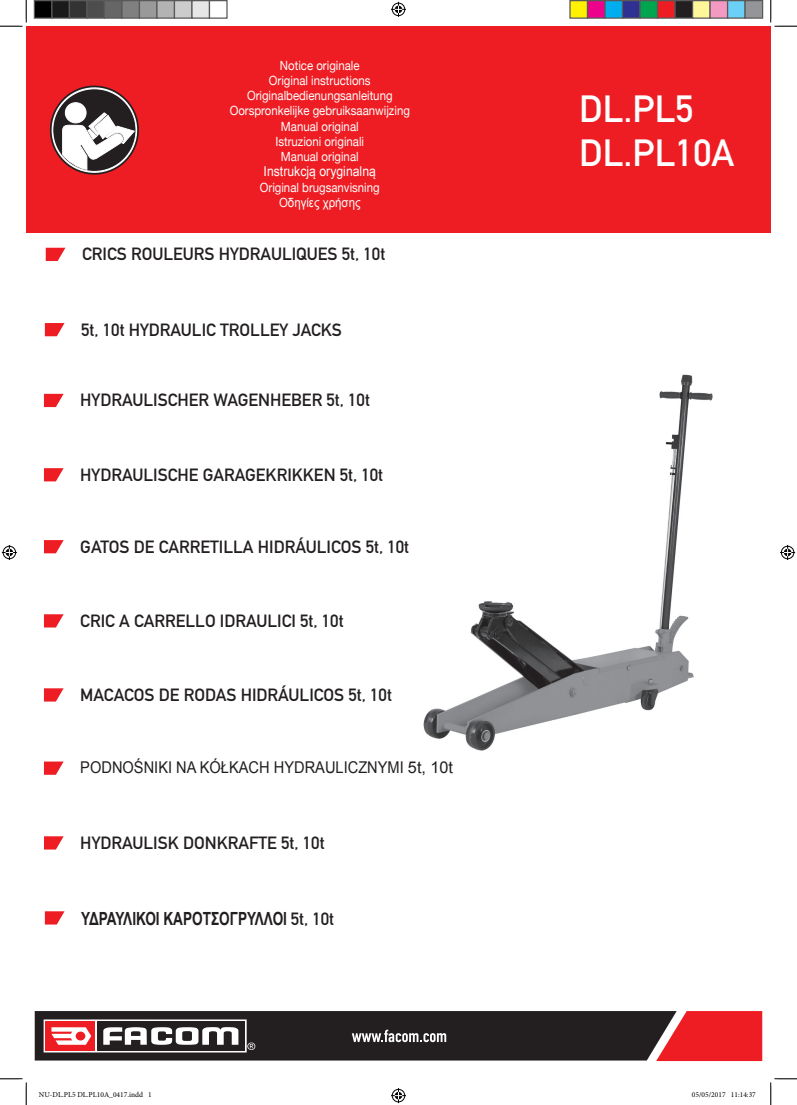
<style>
.page{position:relative;width:797px;height:1105px;background:#fff}
.page>*{position:absolute;margin:0;border:0;box-sizing:border-box;transform-origin:0 0}
.t1{font:37.38px/44.9px "DIN Mittelschrift Std";color:#fff}
.t2{font:700 18.12px "Arial";color:#231f20;scale:.75 1}
.t3{font:17.5px "DIN Mittelschrift Std";color:#231f20}
.t4{font:16.25px "Arial";color:#231f20;scale:.9 1}
.t5{font:13.62px "Arial";color:#fff;scale:.9 1}
.t6{font:12.75px/15.2px "Helvetica Neue";color:#fff;text-align:center;scale:.9 1}
.t7{font:12.75px "Arial";color:#fff;scale:.9 1}
.t8{font:7.5px "Minion Pro";color:#000}
.s1{font-family:"DIN Mittelschrift Std";font-weight:400;font-size:17.5px}
</style>
<div class="page">
<svg style="left:35px;top:1011px;width:727px;height:50px"></svg>
<div style="left:26px;top:26px;width:744px;height:206px;background:#ee1d23"></div>
<svg style="left:46px;top:248px;width:19px;height:13px"></svg>
<svg style="left:49px;top:85px;width:90px;height:90px"></svg>
<svg style="left:45px;top:323px;width:20px;height:13px"></svg>
<svg style="left:44px;top:394px;width:20px;height:13px"></svg>
<svg style="left:44px;top:468px;width:20px;height:13px"></svg>
<svg style="left:44px;top:540px;width:20px;height:13px"></svg>
<svg style="left:44px;top:614px;width:20px;height:13px"></svg>
<svg style="left:44px;top:688px;width:20px;height:13px"></svg>
<svg style="left:44px;top:761px;width:20px;height:14px"></svg>
<svg style="left:44px;top:836px;width:20px;height:13px"></svg>
<svg style="left:45px;top:911px;width:20px;height:13px"></svg>
<img style="left:423px;top:374px;width:290px;height:377px">
<svg style="left:0;top:0;width:27px;height:27px"></svg>
<svg style="left:0;top:1078px;width:27px;height:27px"></svg>
<svg style="left:770px;top:0;width:27px;height:27px"></svg>
<svg style="left:770px;top:1078px;width:27px;height:27px"></svg>
<svg style="left:391px;top:2px;width:15px;height:15px"></svg>
<svg style="left:391px;top:1088px;width:15px;height:15px"></svg>
<svg style="left:2px;top:545px;width:15px;height:15px"></svg>
<svg style="left:780px;top:545px;width:15px;height:15px"></svg>
<div style="left:34px;top:1px;width:18px;height:17px;background:#000"></div>
<div style="left:34px;top:0;width:18px;height:19px;border:1px solid #595959"></div>
<div style="left:52px;top:1px;width:17px;height:17px;background:#1a1a1a"></div>
<div style="left:51px;top:0;width:19px;height:19px;border:1px solid #595959"></div>
<div style="left:69px;top:1px;width:18px;height:17px;background:#333"></div>
<div style="left:69px;top:0;width:19px;height:19px;border:1px solid #595959"></div>
<div style="left:87px;top:1px;width:17px;height:17px;background:#4d4d4d"></div>
<div style="left:86px;top:0;width:19px;height:19px;border:1px solid #595959"></div>
<div style="left:104px;top:1px;width:18px;height:17px;background:#666"></div>
<div style="left:104px;top:0;width:18px;height:19px;border:1px solid #595959"></div>
<div style="left:122px;top:1px;width:17px;height:17px;background:#808080"></div>
<div style="left:121px;top:0;width:19px;height:19px;border:1px solid #595959"></div>
<div style="left:139px;top:1px;width:18px;height:17px;background:#999"></div>
<div style="left:139px;top:0;width:19px;height:19px;border:1px solid #595959"></div>
<div style="left:157px;top:1px;width:17px;height:17px;background:#b3b3b3"></div>
<div style="left:156px;top:0;width:19px;height:19px;border:1px solid #595959"></div>
<div style="left:174px;top:1px;width:18px;height:17px;background:#ccc"></div>
<div style="left:174px;top:0;width:18px;height:19px;border:1px solid #595959"></div>
<div style="left:192px;top:1px;width:17px;height:17px;background:#e6e6e6"></div>
<div style="left:191px;top:0;width:19px;height:19px;border:1px solid #595959"></div>
<div style="left:209px;top:0;width:19px;height:19px;border:1px solid #595959"></div>
<div style="left:570px;top:1px;width:17px;height:17px;background:#fff101"></div>
<div style="left:569px;top:0;width:19px;height:19px;border:1px solid #595959"></div>
<div style="left:587px;top:1px;width:18px;height:17px;background:#ed028c"></div>
<div style="left:587px;top:0;width:18px;height:19px;border:1px solid #595959"></div>
<div style="left:605px;top:1px;width:17px;height:17px;background:#00aeef"></div>
<div style="left:604px;top:0;width:19px;height:19px;border:1px solid #595959"></div>
<div style="left:622px;top:1px;width:18px;height:17px;background:#2e3092"></div>
<div style="left:622px;top:0;width:18px;height:19px;border:1px solid #595959"></div>
<div style="left:640px;top:1px;width:17px;height:17px;background:#00a54f"></div>
<div style="left:639px;top:0;width:19px;height:19px;border:1px solid #595959"></div>
<div style="left:657px;top:1px;width:18px;height:17px;background:#ee1d23"></div>
<div style="left:657px;top:0;width:18px;height:19px;border:1px solid #595959"></div>
<div style="left:675px;top:1px;width:17px;height:17px;background:#231f20"></div>
<div style="left:674px;top:0;width:19px;height:19px;border:1px solid #595959"></div>
<div style="left:692px;top:1px;width:18px;height:17px;background:#fff79a"></div>
<div style="left:692px;top:0;width:18px;height:19px;border:1px solid #595959"></div>
<div style="left:710px;top:1px;width:17px;height:17px;background:#f499c2"></div>
<div style="left:709px;top:0;width:19px;height:19px;border:1px solid #595959"></div>
<div style="left:727px;top:1px;width:18px;height:17px;background:#6bcff6"></div>
<div style="left:727px;top:0;width:18px;height:19px;border:1px solid #595959"></div>
<div style="left:745px;top:1px;width:17px;height:17px;background:#939598"></div>
<div style="left:744px;top:0;width:19px;height:19px;border:1px solid #595959"></div>
<p class="t6" style="left:230px;top:57px;width:202px">Notice originale<br>Original instructions<br>Originalbedienungsanleitung<br>Oorspronkelijke gebruiksaanwijzing<br>Manual original<br>Istruzioni originali<br>Manual original</p>
<p class="t5" style="left:263px;top:163px;width:126px">Instrukcją oryginalną</p>
<p class="t6" style="left:260px;top:179px;width:135px">Original brugsanvisning</p>
<p class="t7" style="left:279px;top:194px;width:92px">Οδηγίες χρήσης</p>
<p class="t3" style="left:82px;top:244px;width:304px">CRICS ROULEURS HYDRAULIQUES 5t, 10t</p>
<p class="t3" style="left:81px;top:319px;width:262px">5t, 10t HYDRAULIC TROLLEY JACKS</p>
<p class="t3" style="left:80px;top:390px;width:291px">HYDRAULISCHER WAGENHEBER 5t, 10t</p>
<p class="t3" style="left:80px;top:464px;width:304px">HYDRAULISCHE GARAGEKRIKKEN 5t, 10t</p>
<p class="t3" style="left:80px;top:536px;width:330px">GATOS DE CARRETILLA HIDRÁULICOS 5t, 10t</p>
<p class="t3" style="left:80px;top:610px;width:265px">CRIC A CARRELLO IDRAULICI 5t, 10t</p>
<p class="t3" style="left:80px;top:684px;width:313px">MACACOS DE RODAS HIDRÁULICOS 5t, 10t</p>
<p class="t4" style="left:80px;top:757px;width:416px">PODNOŚNIKI NA KÓŁKACH HYDRAULICZNYMI 5t, 10t</p>
<p class="t3" style="left:80px;top:832px;width:246px">HYDRAULISK DONKRAFTE 5t, 10t</p>
<p class="t2" style="left:81px;top:906px;width:339px">ΥΔΡΑΥΛΙΚΟΙ ΚΑΡΟΤΣΟΓΡΥΛΛΟΙ <span class="s1">5t, 10t</span></p>
<h1 class="t1" style="left:579px;top:86px;width:156px">DL.PL5<br>DL.PL10A</h1>
<p class="t8" style="left:39px;top:1090px;width:115px">NU-DL.PL5 DL.PL10A_0417.indd 1</p>
<p class="t8" style="left:692px;top:1090px;width:65px">05/05/2017 11:14:37</p>
</div>
